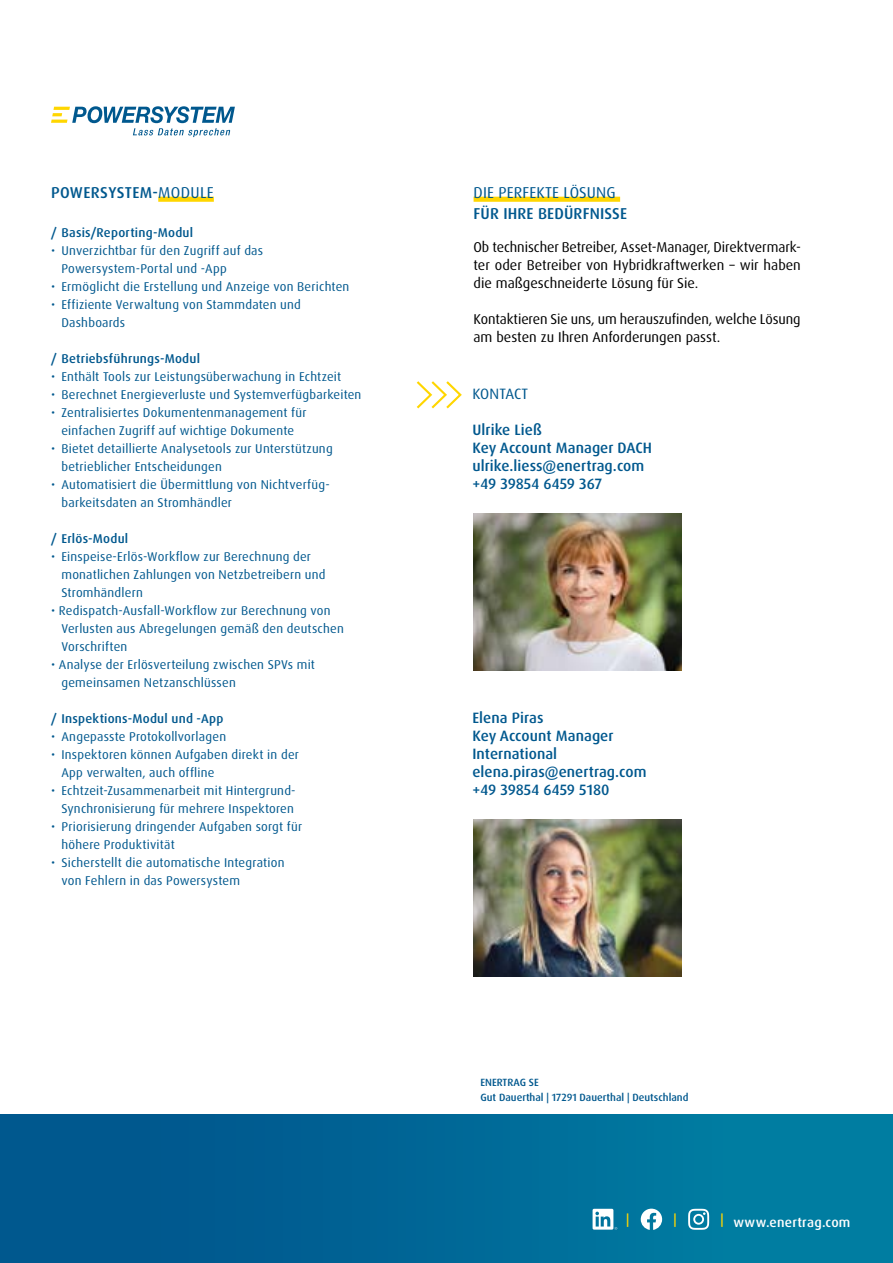
<style>
.page{position:relative;width:893px;height:1263px;background:#fff}
.page>*{position:absolute;margin:0;border:0;box-sizing:border-box;transform-origin:0 0}
.t1{font:500 15.75px "Dax Pro";letter-spacing:.01em;color:#00588e}
.t2{font:15.75px "Dax Pro";letter-spacing:.01em;color:#00588e}
.t3{font:500 15px/18px "Dax Pro";letter-spacing:.005em;color:#00588e}
.t4{font:15px "Dax Pro";letter-spacing:.005em;color:#00588e}
.t5{font:14.25px/18px "Dax Pro";color:#000;text-align:justify}
.t6{font:500 13.5px "Dax Pro";letter-spacing:.015em;color:#fff}
.t7{font:500 13.5px "Dax Pro";color:#ffd600}
.t8{font:12.75px/18px "Dax Pro";letter-spacing:.015em;color:#00588e}
.t9{font:500 12.75px "Dax Pro";letter-spacing:.02em;color:#00588e}
.t10{font:500 10.5px/15px "Dax Pro";color:#00588e}
.s1{font-weight:400}
</style>
<div class="page">
<div style="left:0;top:1114px;width:893px;height:149px;background:linear-gradient(to right,#00518b,#0082a4)"></div>
<svg style="left:641px;top:1208px;width:21px;height:22px"></svg>
<svg style="left:688px;top:1209px;width:21px;height:21px"></svg>
<svg style="left:593px;top:1209px;width:24px;height:21px"></svg>
<div style="left:474px;top:197px;width:146px;height:5px;background:#ffd600"></div>
<img style="left:473px;top:513px;width:209px;height:158px">
<img style="left:473px;top:819px;width:209px;height:158px">
<svg style="left:416px;top:381px;width:46px;height:28px"></svg>
<svg style="left:51px;top:106px;width:184px;height:31px"></svg>
<div style="left:158px;top:197px;width:56px;height:5px;background:#ffd600"></div>
<p class="t1" style="left:51px;top:182px;width:164px">POWERSYSTEM-<span class="s1">MODULE</span></p>
<p class="t9" style="left:51px;top:225px;width:144px">/ Basis/Reporting-Modul</p>
<p class="t8" style="left:61px;top:242px;width:203px;text-indent:-10px">• Unverzichtbar für den Zugriff auf das<br>Powersystem-Portal und -App</p>
<p class="t8" style="left:51px;top:278px;width:300px">• Ermöglicht die Erstellung und Anzeige von Berichten</p>
<p class="t8" style="left:61px;top:296px;width:241px;text-indent:-10px">• Effiziente Verwaltung von Stammdaten und<br>Dashboards</p>
<p class="t9" style="left:51px;top:351px;width:151px">/ Betriebsführungs-Modul</p>
<p class="t8" style="left:51px;top:368px;width:292px">• Enthält Tools zur Leistungsüberwachung in Echtzeit</p>
<p class="t8" style="left:51px;top:386px;width:312px">• Berechnet Energieverluste und Systemverfügbarkeiten</p>
<p class="t8" style="left:51px;top:404px;width:257px;text-align:center">• Zentralisiertes Dokumentenmanagement für einfachen Zugriff auf wichtige Dokumente</p>
<p class="t8" style="left:61px;top:440px;width:273px;text-indent:-10px">• Bietet detaillierte Analysetools zur Unterstützung betrieblicher Entscheidungen</p>
<p class="t8" style="left:61px;top:476px;width:270px;text-indent:-10px">• Automatisiert die Übermittlung von Nichtverfüg&shy;barkeitsdaten an Stromhändler</p>
<p class="t9" style="left:51px;top:531px;width:79px">/ Erlös-Modul</p>
<p class="t8" style="left:61px;top:548px;width:266px;text-indent:-10px">• Einspeise-Erlös-Workflow zur Berechnung der monatlichen Zahlungen von Netzbetreibern und<br>Stromhändlern</p>
<p class="t8" style="left:61px;top:602px;width:284px;text-indent:-10px">• Redispatch-Ausfall-Workflow zur Berechnung von<br>Verlusten aus Abregelungen gemäß den deutschen<br>Vorschriften</p>
<p class="t8" style="left:61px;top:656px;width:255px;text-indent:-10px">• Analyse der Erlösverteilung zwischen SPVs mit gemeinsamen Netzanschlüssen</p>
<p class="t9" style="left:51px;top:711px;width:174px">/ Inspektions-Modul und -App</p>
<p class="t8" style="left:51px;top:728px;width:177px">• Angepasste Protokollvorlagen</p>
<p class="t8" style="left:61px;top:746px;width:239px;text-indent:-10px">• Inspektoren können Aufgaben direkt in der<br>App verwalten, auch offline</p>
<p class="t8" style="left:51px;top:782px;width:246px;text-align:right">• Echtzeit-Zusammenarbeit mit Hintergrund-<br>Synchronisierung für mehrere Inspektoren</p>
<p class="t8" style="left:61px;top:818px;width:242px;text-indent:-10px">• Priorisierung dringender Aufgaben sorgt für höhere Produktivität</p>
<p class="t8" style="left:61px;top:854px;width:225px;text-indent:-10px">• Sicherstellt die automatische Integration von Fehlern in das Powersystem</p>
<p class="t2" style="left:474px;top:182px;width:144px">DIE PERFEKTE LÖSUNG</p>
<p class="t1" style="left:474px;top:203px;width:155px">FÜR IHRE BEDÜRFNISSE</p>
<p class="t5" style="left:473px;top:238px;width:329px">Ob technischer Betreiber, Asset-Manager, Direktvermark&shy;ter oder Betreiber von Hybridkraftwerken – wir haben die maßgeschneiderte Lösung für Sie.</p>
<p class="t5" style="left:473px;top:310px;width:329px">Kontaktieren Sie uns, um herauszufinden, welche Lösung am besten zu Ihren Anforderungen passt.</p>
<p class="t4" style="left:472px;top:384px;width:57px">KONTACT</p>
<p class="t3" style="left:472px;top:421px;width:181px">Ulrike Ließ<br>Key Account Manager DACH ulrike.liess@enertrag.com +49 39854 6459 367</p>
<p class="t3" style="left:472px;top:709px;width:176px">Elena Piras<br>Key Account Manager<br>International elena.piras@enertrag.com +49 39854 6459 5180</p>
<p class="t10" style="left:480px;top:1075px;width:209px">ENERTRAG SE<br>Gut Dauerthal | 17291 Dauerthal | Deutschland</p>
<p class="t7" style="left:626px;top:1210px;width:5px">|</p>
<p class="t7" style="left:673px;top:1210px;width:5px">|</p>
<p class="t6" style="left:721px;top:1213px;width:131px"><sup>|</sup> www.enertrag.com</p>
</div>
